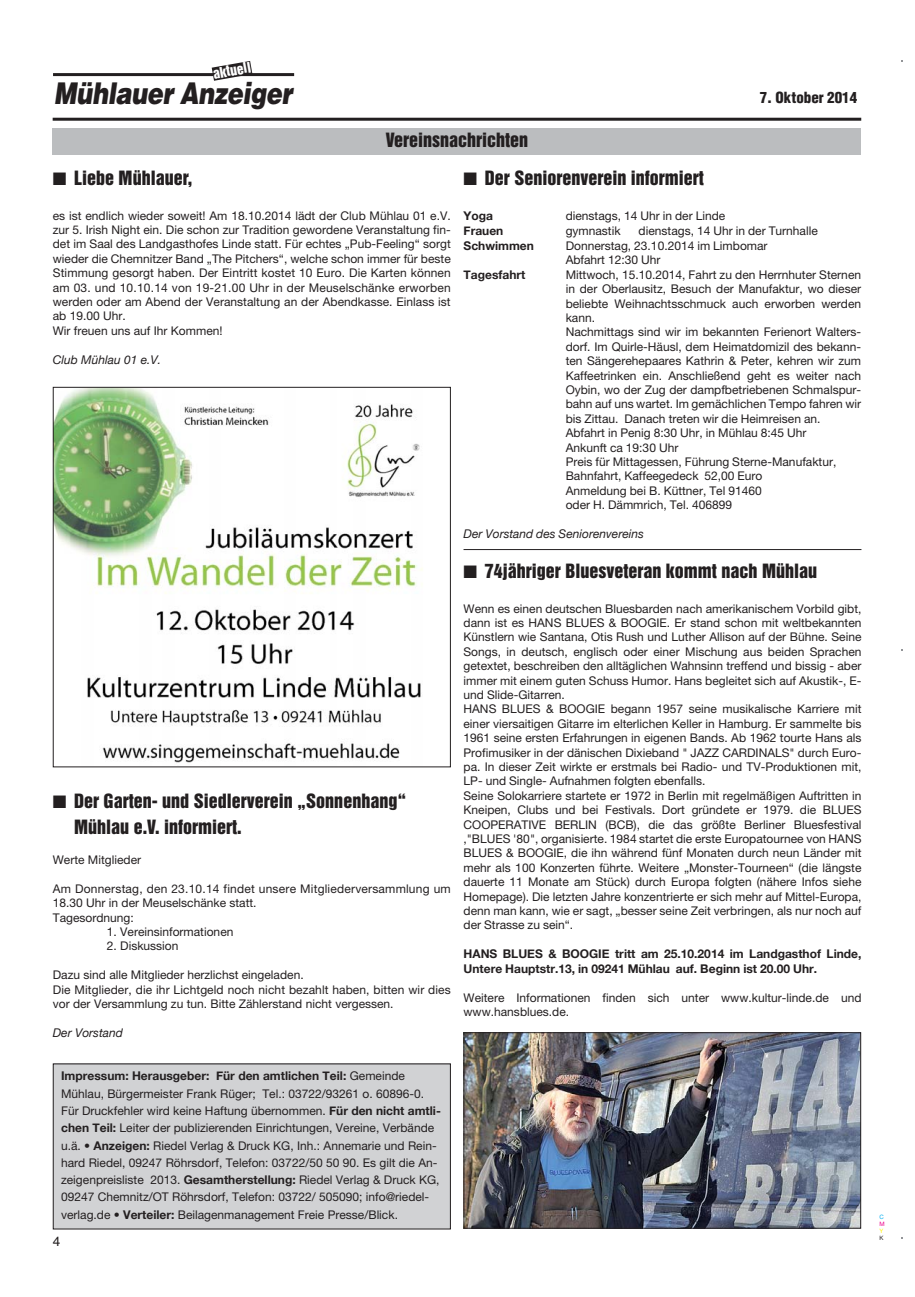
<style>
.page{position:relative;width:915px;height:1297px;background:#fff}
.page>*{position:absolute;margin:0;border:0;box-sizing:border-box;transform-origin:0 0}
.t1{font:italic 900 30px "Helvetica";letter-spacing:-.015em;color:#231f20;scale:.8 1}
.t2{font:18px/26.1px "Helvetica Inserat";color:#231f20}
.t3{font:900 condensed 15px "Helvetica";color:#231f20}
.t4{font:13.5px "Helvetica Inserat";color:#fff}
.t5{font:13.5px "Helvetica";color:#231f20}
.t6{font:12px/14.4px "Helvetica Neue";color:#231f20}
.t7{font:700 12px/14.4px "Helvetica Neue";color:#231f20}
.t8{font:italic 12px "Helvetica Neue";color:#231f20}
.t9{font:6px "Helvetica Neue";color:#00adef}
.t10{font:6px "Helvetica Neue";color:#ec008c}
.t11{font:6px "Helvetica Neue";color:#fff200}
.t12{font:6px "Helvetica Neue";color:#231f20}
.s1{font-weight:700}
</style>
<div class="page">
<hr style="left:53px;top:118px;width:807px;height:3px;background:#231f20">
<hr style="left:53px;top:73px;width:241px;height:3px;background:#231f20">
<svg style="left:212px;top:61px;width:40px;height:20px"></svg>
<div style="left:53px;top:1064px;width:397px;height:165px;background:#d1d2d4"></div>
<img style="left:55px;top:389px;width:368px;height:374px">
<div style="left:53px;top:387px;width:397px;height:380px;border:1px solid #231f20"></div>
<img style="left:465px;top:1034px;width:393px;height:192px">
<div style="left:463px;top:1032px;width:397px;height:196px;border:1px solid #231f20"></div>
<div style="left:53px;top:128px;width:807px;height:27px;background:#bbbdbf"></div>
<hr style="left:463px;top:549px;width:398px;height:1px;background:#231f20">
<p class="t4" style="left:212px;top:68px;width:40px;rotate:-10deg">aktuell</p>
<h1 class="t1" style="left:54px;top:83px;width:299px">Mühlauer Anzeiger</h1>
<h2 class="t2" style="left:385px;top:128px;width:144px">Vereinsnachrichten</h2>
<p class="t3" style="left:759px;top:92px;width:99px">7. Oktober 2014</p>
<h2 class="t2" style="left:53px;top:166px;width:141px">■ Liebe Mühlauer,</h2>
<p class="t6" style="left:53px;top:209px;width:399px">es ist endlich wieder soweit! Am 18.10.2014 lädt der Club Mühlau 01 e.V. zur 5. Irish Night ein. Die schon zur Tradition gewordene Veranstaltung fin&shy;det im Saal des Landgasthofes Linde statt. Für echtes „Pub-Feeling“ sorgt wieder die Chemnitzer Band „The Pitchers“, welche schon immer für beste Stimmung gesorgt haben. Der Eintritt kostet 10 Euro. Die Karten können am 03. und 10.10.14 von 19-21.00 Uhr in der Meuselschänke erworben werden oder am Abend der Veranstaltung an der Abendkasse. Einlass ist ab 19.00 Uhr.<br>Wir freuen uns auf Ihr Kommen!</p>
<p class="t8" style="left:53px;top:352px;width:110px">Club Mühlau 01 e.V.</p>
<h2 class="t2" style="left:74px;top:788px;width:333px;text-indent:-21px">■ Der Garten- und Siedlerverein „Sonnenhang“<br>Mühlau e.V. informiert.</h2>
<p class="t6" style="left:53px;top:854px;width:90px">Werte Mitglieder</p>
<p class="t6" style="left:53px;top:882px;width:399px">Am Donnerstag, den 23.10.14 findet unsere Mitgliederversammlung um<br>18.30 Uhr in der Meuselschänke statt.<br>Tagesordnung:</p>
<p class="t6" style="left:107px;top:926px;width:128px">1. Vereinsinformationen</p>
<p class="t6" style="left:107px;top:940px;width:73px">2. Diskussion</p>
<p class="t6" style="left:53px;top:969px;width:399px">Dazu sind alle Mitglieder herzlichst eingeladen.<br>Die Mitglieder, die ihr Lichtgeld noch nicht bezahlt haben, bitten wir dies vor der Versammlung zu tun. Bitte Zählerstand nicht vergessen.</p>
<p class="t8" style="left:53px;top:1025px;width:71px">Der Vorstand</p>
<h2 class="t2" style="left:463px;top:166px;width:242px">■ Der Seniorenverein informiert</h2>
<p class="t7" style="left:463px;top:209px;width:31px">Yoga</p>
<p class="t6" style="left:565px;top:210px;width:161px">dienstags, 14 Uhr in der Linde</p>
<p class="t7" style="left:463px;top:223px;width:41px">Frauen</p>
<p class="t6" style="left:565px;top:225px;width:56px">gymnastik</p>
<p class="t6" style="left:638px;top:225px;width:181px">dienstags, 14 Uhr in der Turnhalle</p>
<p class="t7" style="left:463px;top:238px;width:72px">Schwimmen</p>
<p class="t6" style="left:565px;top:239px;width:203px">Donnerstag, 23.10.2014 im Limbomar<br>Abfahrt 12:30 Uhr</p>
<p class="t7" style="left:463px;top:267px;width:63px">Tagesfahrt</p>
<p class="t6" style="left:565px;top:268px;width:297px">Mittwoch, 15.10.2014, Fahrt zu den Herrnhuter Sternen in der Oberlausitz, Besuch der Manufaktur, wo dieser beliebte Weihnachtsschmuck auch erworben werden kann.<br>Nachmittags sind wir im bekannten Ferienort Walters&shy;dorf. Im Quirle-Häusl, dem Heimatdomizil des bekann&shy;ten Sängerehepaares Kathrin &amp; Peter, kehren wir zum Kaffeetrinken ein. Anschließend geht es weiter nach Oybin, wo der Zug der dampfbetriebenen Schmalspur&shy;bahn auf uns wartet. Im gemächlichen Tempo fahren wir bis Zittau. Danach treten wir die Heimreisen an.<br>Abfahrt in Penig 8:30 Uhr, in Mühlau 8:45 Uhr<br>Ankunft ca 19:30 Uhr<br>Preis für Mittagessen, Führung Sterne-Manufaktur, Bahnfahrt, Kaffeegedeck 52,00 Euro<br>Anmeldung bei B. Küttner, Tel 91460<br>oder H. Dämmrich, Tel. 406899</p>
<p class="t8" style="left:463px;top:526px;width:182px">Der Vorstand des Seniorenvereins</p>
<h2 class="t2" style="left:463px;top:559px;width:355px">■ 74jähriger Bluesveteran kommt nach Mühlau</h2>
<p class="t6" style="left:463px;top:602px;width:399px">Wenn es einen deutschen Bluesbarden nach amerikanischem Vorbild gibt, dann ist es HANS BLUES &amp; BOOGIE. Er stand schon mit weltbekannten Künstlern wie Santana, Otis Rush und Luther Allison auf der Bühne. Seine Songs, in deutsch, englisch oder einer Mischung aus beiden Sprachen getextet, beschreiben den alltäglichen Wahnsinn treffend und bissig - aber immer mit einem guten Schuss Humor. Hans begleitet sich auf Akustik-, E&shy;und Slide-Gitarren.<br>HANS BLUES &amp; BOOGIE begann 1957 seine musikalische Karriere mit einer viersaitigen Gitarre im elterlichen Keller in Hamburg. Er sammelte bis 1961 seine ersten Erfahrungen in eigenen Bands. Ab 1962 tourte Hans als Profimusiker in der dänischen Dixieband " JAZZ CARDINALS" durch Euro&shy;pa. In dieser Zeit wirkte er erstmals bei Radio- und TV-Produktionen mit, LP- und Single- Aufnahmen folgten ebenfalls.<br>Seine Solokarriere startete er 1972 in Berlin mit regelmäßigen Auftritten in Kneipen, Clubs und bei Festivals. Dort gründete er 1979. die BLUES COOPERATIVE BERLIN (BCB), die das größte Berliner Bluesfestival ,"BLUES '80", organisierte. 1984 startet die erste Europatournee von HANS BLUES &amp; BOOGIE, die ihn während fünf Monaten durch neun Länder mit mehr als 100 Konzerten führte. Weitere „Monster-Tourneen“ (die längste dauerte 11 Monate am Stück) durch Europa folgten (nähere Infos siehe Homepage). Die letzten Jahre konzentrierte er sich mehr auf Mittel-Europa, denn man kann, wie er sagt, „besser seine Zeit verbringen, als nur noch auf der Strasse zu sein“.</p>
<p class="t7" style="left:463px;top:946px;width:399px">HANS BLUES &amp; BOOGIE tritt am 25.10.2014 im Landgasthof Linde,<br>Untere Hauptstr.13, in 09241 Mühlau auf. Beginn ist 20.00 Uhr.</p>
<p class="t6" style="left:463px;top:991px;width:399px">Weitere Informationen finden sich unter www.kultur-linde.de und www.hansblues.de.</p>
<p class="t6" style="left:61px;top:1069px;width:381px;line-height:17.2px"><span class="s1">Impressum: Herausgeber: Für den amtlichen Teil:</span> Gemeinde Mühlau, Bürgermeister Frank Rüger; Tel.: 03722/93261 o. 60896-0.<br>Für Druckfehler wird keine Haftung übernommen. <span class="s1">Für den nicht amtli&shy;chen Teil:</span> Leiter der publizierenden Einrichtungen, Vereine, Verbände u.ä. • <span class="s1">Anzeigen:</span> Riedel Verlag &amp; Druck KG, Inh.: Annemarie und Rein&shy;hard Riedel, 09247 Röhrsdorf, Telefon: 03722/50 50 90. Es gilt die An&shy;zeigenpreisliste 2013. <span class="s1">Gesamtherstellung:</span> Riedel Verlag &amp; Druck KG, 09247 Chemnitz/OT Röhrsdorf, Telefon: 03722/ 505090; info@riedel&shy;verlag.de • <span class="s1">Verteiler:</span> Beilagenmanagement Freie Presse/Blick.</p>
<p class="t5" style="left:53px;top:1236px;width:9px">4</p>
<p class="t9" style="left:879px;top:1214px;width:6px">C</p>
<p class="t10" style="left:879px;top:1222px;width:7px">M</p>
<p class="t11" style="left:879px;top:1229px;width:5px">Y</p>
<p class="t12" style="left:879px;top:1236px;width:6px">K</p>
</div>
